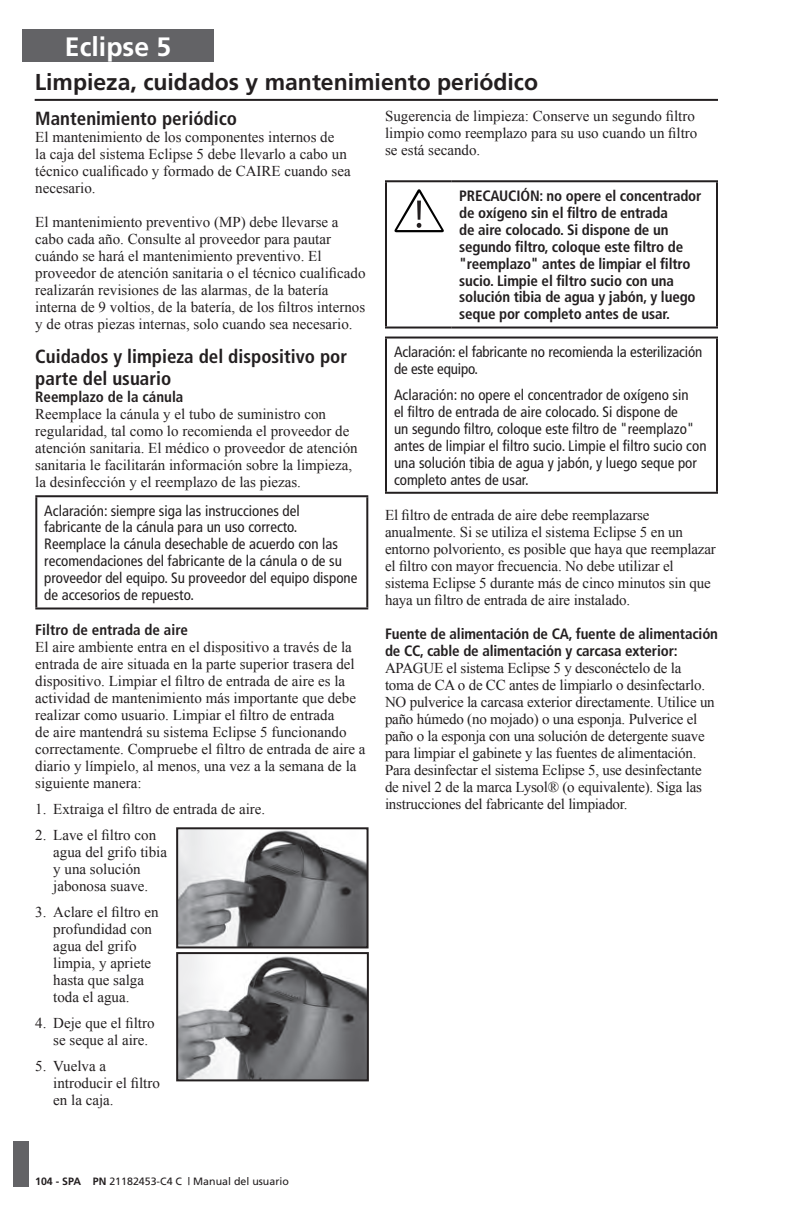
<style>
.page{position:relative;width:792px;height:1224px;background:#fff}
.page>*{position:absolute;margin:0;border:0;box-sizing:border-box;transform-origin:0 0}
.t1{font:700 26.6px "Frutiger";color:#fff}
.t2{font:700 23px "Frutiger";color:#231f20}
.t3{font:700 condensed 19px/22px "Frutiger";color:#231f20}
.t4{font:15px/17px "Times New Roman";color:#231f20}
.t5{font:condensed 15px/17px "Frutiger";color:#231f20}
.t6{font:700 condensed 15px/17px "Frutiger";letter-spacing:-.01em;color:#231f20}
.t7{font:10.6px "Frutiger";color:#231f20}
.s1{font-weight:700}
</style>
<div class="page">
<div style="left:22px;top:29px;width:192px;height:33px;background:#636366"></div>
<div style="left:14px;top:1141px;width:15px;height:45px;background:#636366"></div>
<hr style="left:35px;top:495px;width:333px;height:2px;background:#231f20">
<hr style="left:35px;top:497px;width:2px;height:111px;background:#231f20">
<hr style="left:366px;top:497px;width:2px;height:111px;background:#231f20">
<hr style="left:35px;top:608px;width:333px;height:2px;background:#231f20">
<img style="left:179px;top:830px;width:187px;height:115px">
<div style="left:176px;top:827px;width:193px;height:121px;border:2px solid #231f20"></div>
<img style="left:179px;top:955px;width:187px;height:123px">
<div style="left:176px;top:952px;width:193px;height:129px;border:2px solid #231f20"></div>
<hr style="left:35px;top:99px;width:683px;height:2px;background:#231f20">
<hr style="left:385px;top:180px;width:66px;height:2px;background:#231f20">
<hr style="left:385px;top:182px;width:2px;height:145px;background:#231f20">
<hr style="left:451px;top:180px;width:267px;height:2px;background:#231f20">
<hr style="left:716px;top:182px;width:2px;height:145px;background:#231f20">
<hr style="left:385px;top:327px;width:66px;height:2px;background:#231f20">
<hr style="left:451px;top:327px;width:267px;height:2px;background:#231f20">
<svg style="left:394px;top:189px;width:50px;height:43px"></svg>
<hr style="left:385px;top:337px;width:333px;height:2px;background:#231f20">
<hr style="left:385px;top:339px;width:2px;height:153px;background:#231f20">
<hr style="left:716px;top:339px;width:2px;height:153px;background:#231f20">
<hr style="left:385px;top:492px;width:333px;height:2px;background:#231f20">
<h1 class="t1" style="left:65px;top:31px;width:108px">Eclipse 5</h1>
<h2 class="t2" style="left:35px;top:68px;width:505px">Limpieza, cuidados y mantenimiento periódico</h2>
<p class="t4" style="left:385px;top:108px;width:314px">Sugerencia de limpieza: Conserve un segundo filtro limpio como reemplazo para su uso cuando un filtro se está secando.</p>
<p class="t6" style="left:459px;top:187px;width:244px">PRECAUCIÓN: no opere el concentrador de oxígeno sin el filtro de entrada<br>de aire colocado. Si dispone de un segundo filtro, coloque este filtro de "reemplazo" antes de limpiar el filtro sucio. Limpie el filtro sucio con una solución tibia de agua y jabón, y luego seque por completo antes de usar.</p>
<p class="t5" style="left:394px;top:343px;width:310px">Aclaración: el fabricante no recomienda la esterilización de este equipo.</p>
<p class="t5" style="left:394px;top:386px;width:314px">Aclaración: no opere el concentrador de oxígeno sin<br>el filtro de entrada de aire colocado. Si dispone de<br>un segundo filtro, coloque este filtro de "reemplazo" antes de limpiar el filtro sucio. Limpie el filtro sucio con una solución tibia de agua y jabón, y luego seque por completo antes de usar.</p>
<p class="t4" style="left:385px;top:506px;width:332px">El filtro de entrada de aire debe reemplazarse anualmente. Si se utiliza el sistema Eclipse 5 en un entorno polvoriento, es posible que haya que reemplazar el filtro con mayor frecuencia. No debe utilizar el sistema Eclipse 5 durante más de cinco minutos sin que haya un filtro de entrada de aire instalado.</p>
<p class="t6" style="left:385px;top:625px;width:335px">Fuente de alimentación de CA, fuente de alimentación de CC, cable de alimentación y carcasa exterior:</p>
<p class="t4" style="left:385px;top:659px;width:331px">APAGUE el sistema Eclipse 5 y desconéctelo de la<br>toma de CA o de CC antes de limpiarlo o desinfectarlo.<br>NO pulverice la carcasa exterior directamente. Utilice un paño húmedo (no mojado) o una esponja. Pulverice el paño o la esponja con una solución de detergente suave para limpiar el gabinete y las fuentes de alimentación.<br>Para desinfectar el sistema Eclipse 5, use desinfectante de nivel 2 de la marca Lysol® (o equivalente). Siga las instrucciones del fabricante del limpiador.</p>
<p class="t3" style="left:35px;top:108px;width:203px">Mantenimiento periódico</p>
<p class="t4" style="left:35px;top:128px;width:317px">El mantenimiento de los componentes internos de<br>la caja del sistema Eclipse 5 debe llevarlo a cabo un técnico cualificado y formado de CAIRE cuando sea necesario.</p>
<p class="t4" style="left:35px;top:213px;width:332px">El mantenimiento preventivo (MP) debe llevarse a cabo cada año. Consulte al proveedor para pautar cuándo se hará el mantenimiento preventivo. El proveedor de atención sanitaria o el técnico cualificado realizarán revisiones de las alarmas, de la batería interna de 9 voltios, de la batería, de los filtros internos y de otras piezas internas, solo cuando sea necesario.</p>
<p class="t3" style="left:35px;top:346px;width:313px">Cuidados y limpieza del dispositivo por parte del usuario</p>
<p class="t6" style="left:35px;top:389px;width:150px">Reemplazo de la cánula</p>
<p class="t4" style="left:35px;top:405px;width:324px">Reemplace la cánula y el tubo de suministro con regularidad, tal como lo recomienda el proveedor de atención sanitaria. El médico o proveedor de atención sanitaria le facilitarán información sobre la limpieza, la desinfección y el reemplazo de las piezas.</p>
<p class="t5" style="left:44px;top:502px;width:315px">Aclaración: siempre siga las instrucciones del fabricante de la cánula para un uso correcto.<br>Reemplace la cánula desechable de acuerdo con las recomendaciones del fabricante de la cánula o de su proveedor del equipo. Su proveedor del equipo dispone de accesorios de repuesto.</p>
<p class="t6" style="left:35px;top:622px;width:154px">Filtro de entrada de aire</p>
<p class="t4" style="left:35px;top:639px;width:332px">El aire ambiente entra en el dispositivo a través de la entrada de aire situada en la parte superior trasera del dispositivo. Limpiar el filtro de entrada de aire es la actividad de mantenimiento más importante que debe realizar como usuario. Limpiar el filtro de entrada<br>de aire mantendrá su sistema Eclipse 5 funcionando correctamente. Compruebe el filtro de entrada de aire a diario y límpielo, al menos, una vez a la semana de la siguiente manera:</p>
<p class="t4" style="left:35px;top:801px;width:232px">1. Extraiga el filtro de entrada de aire.</p>
<p class="t4" style="left:53px;top:827px;width:115px;text-indent:-18px">2. Lave el filtro con agua del grifo tibia y una solución jabonosa suave.</p>
<p class="t4" style="left:53px;top:904px;width:107px;text-indent:-18px">3. Aclare el filtro en profundidad con agua del grifo limpia, y apriete hasta que salga toda el agua.</p>
<p class="t4" style="left:53px;top:1015px;width:103px;text-indent:-18px">4. Deje que el filtro se seque al aire.</p>
<p class="t4" style="left:53px;top:1058px;width:108px;text-indent:-18px">5. Vuelva a introducir el filtro en la caja.</p>
<p class="t7" style="left:35px;top:1175px;width:255px"><span class="s1">104 - SPA PN</span> 21182453-C4 C | Manual del usuario</p>
</div>
